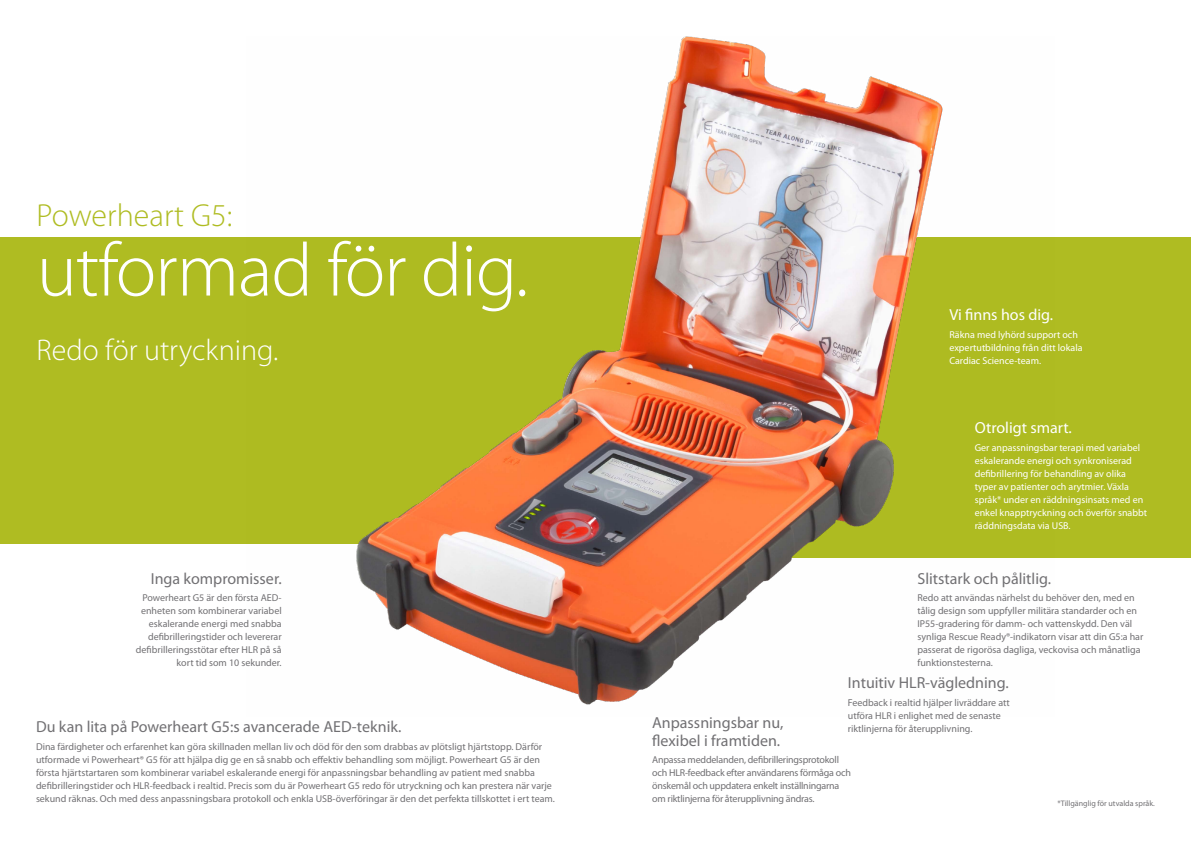
<style>
.page{position:relative;width:1191px;height:842px;background:#fff}
.page>*{position:absolute;margin:0;border:0;box-sizing:border-box;transform-origin:0 0}
.t1{font:300 76px "Myriad Pro";letter-spacing:-.015em;color:#fff}
.t2{font:300 32px "Myriad Pro";color:#afbc22}
.t3{font:300 30px "Myriad Pro";color:#fff}
.t4{font:16px/18px "Myriad Pro";color:#717073}
.t5{font:16px "Myriad Pro";color:#fff}
.t6{font:10px/13px "Myriad Pro";color:#717073}
.t7{font:10px/13px "Myriad Pro";color:#fff}
.t8{font:10px/13px "Myriad Pro";letter-spacing:-.02em;color:#717073}
.t9{font:8px "Myriad Pro";color:#717073}
</style>
<div class="page">
<div style="left:0;top:237px;width:595px;height:307px;background:#afbc22"></div>
<div style="left:595px;top:237px;width:596px;height:320px;background:#afbc22"></div>
<img style="left:356px;top:36px;width:698px;height:669px">
<h2 class="t2" style="left:37px;top:196px;width:197px">Powerheart G5:</h2>
<h1 class="t1" style="left:37px;top:224px;width:493px">utformad för dig.</h1>
<h3 class="t3" style="left:37px;top:331px;width:243px">Redo för utryckning.</h3>
<h3 class="t4" style="left:151px;top:569px;width:132px">Inga kompromisser.</h3>
<p class="t6" style="left:136px;top:591px;width:147px;text-align:right">Powerheart G5 är den första AED&shy;enheten som kombinerar variabel eskalerande energi med snabba defibrilleringstider och levererar defibrilleringsstötar efter HLR på så kort tid som 10 sekunder.</p>
<h3 class="t4" style="left:36px;top:717px;width:367px">Du kan lita på Powerheart G5:s avancerade AED-teknik.</h3>
<p class="t6" style="left:36px;top:739px;width:520px">Dina färdigheter och erfarenhet kan göra skillnaden mellan liv och död för den som drabbas av plötsligt hjärtstopp. Därför utformade vi Powerheart® G5 för att hjälpa dig ge en så snabb och effektiv behandling som möjligt. Powerheart G5 är den första hjärtstartaren som kombinerar variabel eskalerande energi för anpassningsbar behandling av patient med snabba defibrilleringstider och HLR-feedback i realtid. Precis som du är Powerheart G5 redo för utryckning och kan prestera när varje sekund räknas. Och med dess anpassningsbara protokoll och enkla USB-överföringar är den det perfekta tillskottet i ert team.</p>
<h3 class="t5" style="left:949px;top:305px;width:105px">Vi finns hos dig.</h3>
<p class="t7" style="left:949px;top:327px;width:135px">Räkna med lyhörd support och expertutbildning från ditt lokala<br>Cardiac Science-team.</p>
<h3 class="t5" style="left:974px;top:418px;width:99px">Otroligt smart.</h3>
<p class="t7" style="left:974px;top:440px;width:174px">Ger anpassningsbar terapi med variabel eskalerande energi och synkroniserad defibrillering för behandling av olika typer av patienter och arytmier. Växla språk* under en räddningsinsats med en enkel knapptryckning och överför snabbt räddningsdata via USB.</p>
<h3 class="t4" style="left:917px;top:569px;width:135px">Slitstark och pålitlig.</h3>
<p class="t6" style="left:917px;top:591px;width:227px">Redo att användas närhelst du behöver den, med en tålig design som uppfyller militära standarder och en IP55-gradering för damm- och vattenskydd. Den väl synliga Rescue Ready®-indikatorn visar att din G5:a har passerat de rigorösa dagliga, veckovisa och månatliga funktionstesterna.</p>
<h3 class="t4" style="left:848px;top:673px;width:162px">Intuitiv HLR-vägledning.</h3>
<p class="t6" style="left:848px;top:695px;width:163px">Feedback i realtid hjälper livräddare att utföra HLR i enlighet med de senaste riktlinjerna för återupplivning.</p>
<h3 class="t4" style="left:652px;top:713px;width:133px">Anpassningsbar nu, flexibel i framtiden.</h3>
<p class="t8" style="left:652px;top:753px;width:200px">Anpassa meddelanden, defibrilleringsprotokoll och HLR-feedback efter användarens förmåga och önskemål och uppdatera enkelt inställningarna om riktlinjerna för återupplivning ändras.</p>
<p class="t9" style="left:1057px;top:798px;width:99px">*Tillgänglig för utvalda språk.</p>
</div>
